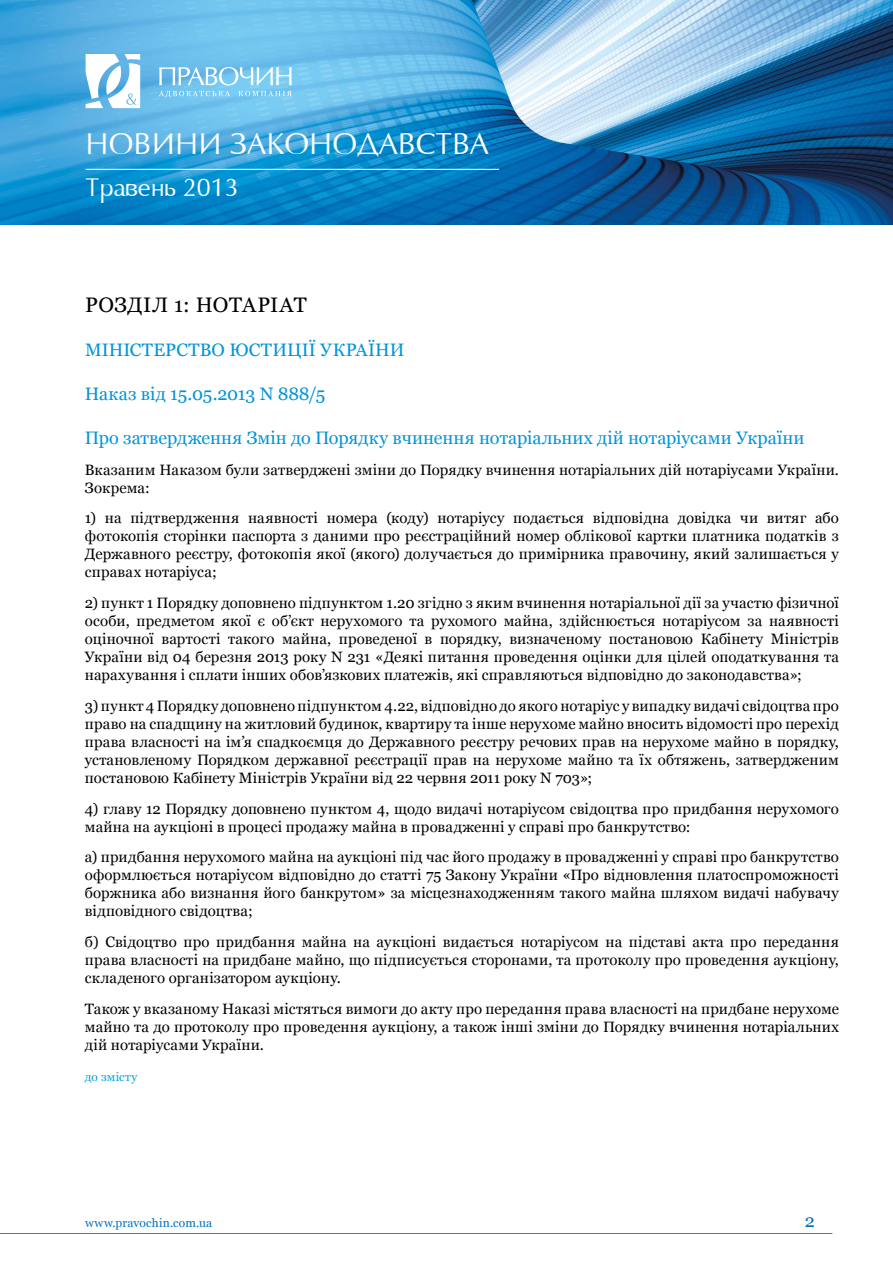
<style>
.page{position:relative;width:893px;height:1263px;background:#fff}
.page>*{position:absolute;margin:0;border:0;box-sizing:border-box;transform-origin:0 0}
.t1{font:28.5px "Opium";color:#fff}
.t2{font:24px "Opium";color:#fff}
.t3{font:21px "Georgia";letter-spacing:.02em;color:#000}
.t4{font:18px "Georgia";letter-spacing:.005em;color:#0094d9}
.t5{font:18px "Georgia";letter-spacing:.025em;color:#0094d9}
.t6{font:18px "Georgia";color:#0072bb}
.t7{font:15px/18px "Georgia";letter-spacing:.01em;color:#000;text-align:justify}
.t8{font:12px "Georgia";letter-spacing:.015em;color:#0072bb}
.t9{font:12px "Georgia";letter-spacing:.005em;color:#00a4e3}
</style>
<div class="page">
<img style="left:0;top:0;width:893px;height:224px">
<svg style="left:86px;top:54px;width:54px;height:54px"></svg>
<svg style="left:159px;top:67px;width:133px;height:30px;background:#91d1f1"></svg>
<hr style="left:86px;top:169px;width:413px;height:1px;background:#fff">
<hr style="left:0;top:1233px;width:832px;height:1px;background:#0094d9">
<h1 class="t1" style="left:86px;top:127px;width:405px">НОВИНИ ЗАКОНОДАВСТВА</h1>
<h2 class="t2" style="left:86px;top:174px;width:155px">Травень 2013</h2>
<h3 class="t3" style="left:85px;top:293px;width:223px">РОЗДІЛ 1: НОТАРІАТ</h3>
<p class="t5" style="left:85px;top:339px;width:321px">Міністерство Юстиції України</p>
<p class="t4" style="left:85px;top:383px;width:242px">Наказ від 15.05.2013 N 888/5</p>
<p class="t4" style="left:85px;top:427px;width:721px">Про затвердження Змін до Порядку вчинення нотаріальних дій нотаріусами України</p>
<p class="t7" style="left:85px;top:461px;width:756px">Вказаним Наказом були затверджені зміни до Порядку вчинення нотаріальних дій нотаріусами України.<br>Зокрема:</p>
<p class="t7" style="left:85px;top:509px;width:756px">1) на підтвердження наявності номера (коду) нотаріусу подається відповідна довідка чи витяг або фотокопія сторінки паспорта з даними про реєстраційний номер облікової картки платника податків з Державного реєстру, фотокопія якої (якого) долучається до примірника правочину, який залишається у справах нотаріуса;</p>
<p class="t7" style="left:85px;top:594px;width:756px">2) пункт 1 Порядку доповнено підпунктом 1.20 згідно з яким вчинення нотаріальної дії за участю фізичної особи, предметом якої є об’єкт нерухомого та рухомого майна, здійснюється нотаріусом за наявності оціночної вартості такого майна, проведеної в порядку, визначеному постановою Кабінету Міністрів України від 04 березня 2013 року N 231 «Деякі питання проведення оцінки для цілей оподаткування та нарахування і сплати інших обов’язкових платежів, які справляються відповідно до законодавства»;</p>
<p class="t7" style="left:85px;top:697px;width:756px">3) пункт 4 Порядку доповнено підпунктом 4.22, відповідно до якого нотаріус у випадку видачі свідоцтва про право на спадщину на житловий будинок, квартиру та інше нерухоме майно вносить відомості про перехід права власності на ім’я спадкоємця до Державного реєстру речових прав на нерухоме майно в порядку, установленому Порядком державної реєстрації прав на нерухоме майно та їх обтяжень, затвердженим постановою Кабінету Міністрів України від 22 червня 2011 року N 703»;</p>
<p class="t7" style="left:85px;top:800px;width:756px">4) главу 12 Порядку доповнено пунктом 4, щодо видачі нотаріусом свідоцтва про придбання нерухомого майна на аукціоні в процесі продажу майна в провадженні у справі про банкрутство:</p>
<p class="t7" style="left:85px;top:848px;width:756px">а) придбання нерухомого майна на аукціоні під час його продажу в провадженні у справі про банкрутство оформлюється нотаріусом відповідно до статті 75 Закону України «Про відновлення платоспроможності боржника або визнання його банкрутом» за місцезнаходженням такого майна шляхом видачі набувачу відповідного свідоцтва;</p>
<p class="t7" style="left:85px;top:933px;width:756px">б) Свідоцтво про придбання майна на аукціоні видається нотаріусом на підставі акта про передання права власності на придбане майно, що підписується сторонами, та протоколу про проведення аукціону, складеного організатором аукціону.</p>
<p class="t7" style="left:85px;top:1000px;width:756px">Також у вказаному Наказі містяться вимоги до акту про передання права власності на придбане нерухоме майно та до протоколу про проведення аукціону, а також інші зміни до Порядку вчинення нотаріальних дій нотаріусами України.</p>
<p class="t9" style="left:85px;top:1069px;width:54px">до змісту</p>
<p class="t8" style="left:85px;top:1215px;width:129px">www.pravochin.com.ua</p>
<p class="t6" style="left:805px;top:1210px;width:12px">2</p>
</div>
